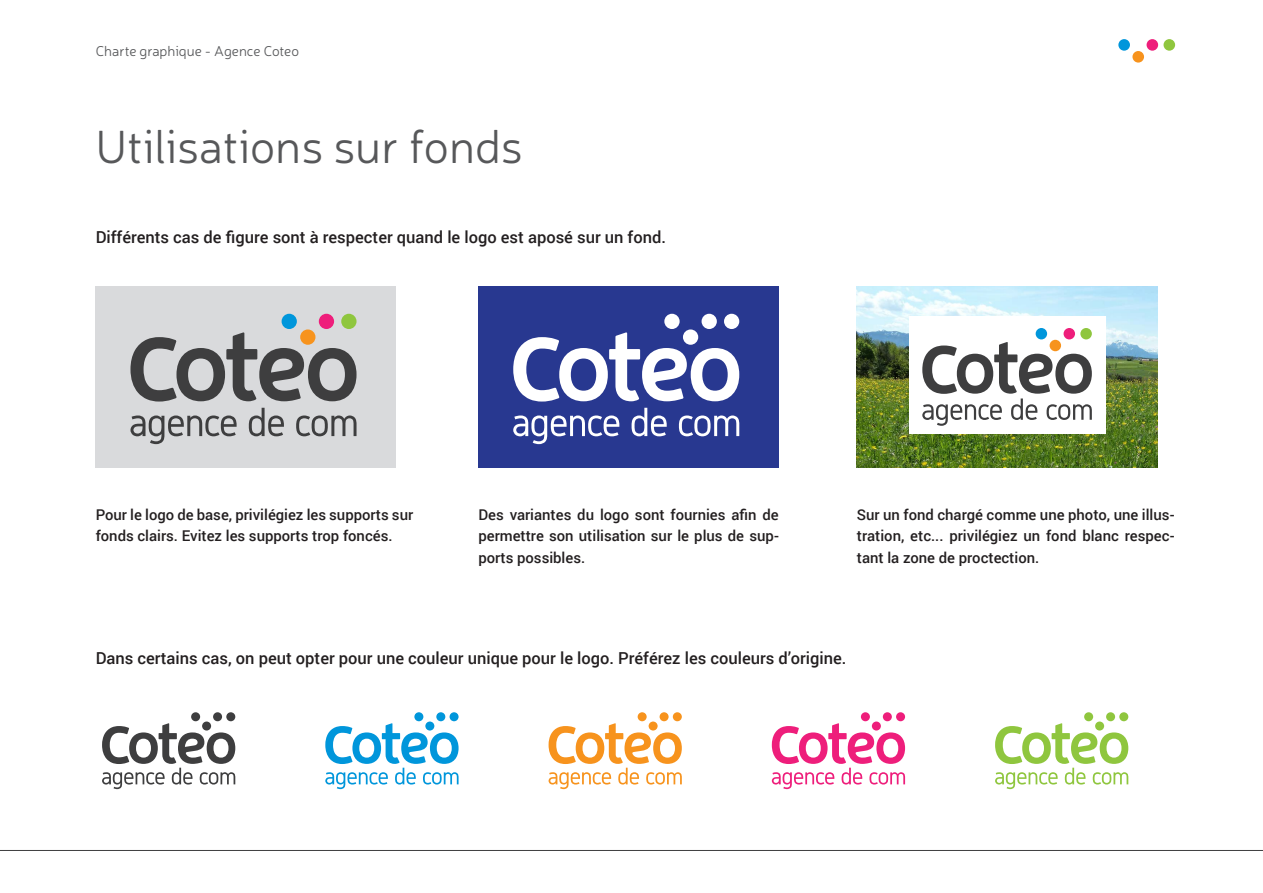
<style>
.page{position:relative;width:1263px;height:893px;background:#fff}
.page>*{position:absolute;margin:0;border:0;box-sizing:border-box;transform-origin:0 0}
.t1{font:300 46.8px "Neris";color:#57585a}
.t2{font:500 16.5px "Roboto";color:#231f20}
.t3{font:500 14.85px/21.6px "Roboto";color:#231f20;text-align:justify}
.t4{font:300 14.25px "Neris";color:#57585a}
</style>
<div class="page">
<hr style="left:0;top:850px;width:1263px;height:1px;background:#3e3e3f">
<div style="left:1132px;top:51px;width:12px;height:12px;background:#f7931d;border-radius:50%"></div>
<div style="left:1118px;top:39px;width:12px;height:12px;background:#0096db;border-radius:50%"></div>
<div style="left:1146px;top:39px;width:12px;height:12px;background:#ee1e7b;border-radius:50%"></div>
<div style="left:1163px;top:39px;width:12px;height:12px;background:#8fc63e;border-radius:50%"></div>
<div style="left:96px;top:286px;width:300px;height:182px;background:#d9dadc"></div>
<div style="left:478px;top:286px;width:301px;height:182px;background:#283890"></div>
<svg style="left:300px;top:329px;width:15px;height:16px"></svg>
<div style="left:282px;top:314px;width:15px;height:15px;background:#0096db;border-radius:50%"></div>
<div style="left:319px;top:314px;width:15px;height:15px;background:#ee1e7b;border-radius:50%"></div>
<div style="left:341px;top:314px;width:15px;height:15px;background:#8fc63e;border-radius:50%"></div>
<svg style="left:130px;top:332px;width:226px;height:112px"></svg>
<svg style="left:683px;top:329px;width:15px;height:16px"></svg>
<div style="left:664px;top:314px;width:16px;height:15px;background:#fff;border-radius:50%"></div>
<div style="left:701px;top:314px;width:16px;height:15px;background:#fff;border-radius:50%"></div>
<div style="left:724px;top:314px;width:15px;height:15px;background:#fff;border-radius:50%"></div>
<svg style="left:513px;top:332px;width:226px;height:112px"></svg>
<div style="left:191px;top:712px;width:9px;height:9px;background:#3e3e3f;border-radius:50%"></div>
<div style="left:213px;top:712px;width:9px;height:9px;background:#3e3e3f;border-radius:50%"></div>
<div style="left:226px;top:712px;width:9px;height:9px;background:#3e3e3f;border-radius:50%"></div>
<svg style="left:102px;top:723px;width:133px;height:66px"></svg>
<div style="left:414px;top:712px;width:9px;height:9px;background:#0096db;border-radius:50%"></div>
<div style="left:436px;top:712px;width:9px;height:9px;background:#0096db;border-radius:50%"></div>
<div style="left:450px;top:712px;width:9px;height:9px;background:#0096db;border-radius:50%"></div>
<svg style="left:325px;top:723px;width:134px;height:66px"></svg>
<div style="left:638px;top:712px;width:9px;height:9px;background:#f7931d;border-radius:50%"></div>
<div style="left:660px;top:712px;width:9px;height:9px;background:#f7931d;border-radius:50%"></div>
<div style="left:673px;top:712px;width:9px;height:9px;background:#f7931d;border-radius:50%"></div>
<svg style="left:549px;top:723px;width:133px;height:66px"></svg>
<div style="left:861px;top:712px;width:9px;height:9px;background:#ee1e7b;border-radius:50%"></div>
<div style="left:883px;top:712px;width:9px;height:9px;background:#ee1e7b;border-radius:50%"></div>
<div style="left:896px;top:712px;width:9px;height:9px;background:#ee1e7b;border-radius:50%"></div>
<svg style="left:772px;top:723px;width:133px;height:66px"></svg>
<div style="left:1084px;top:712px;width:9px;height:9px;background:#8fc63e;border-radius:50%"></div>
<div style="left:1106px;top:712px;width:9px;height:9px;background:#8fc63e;border-radius:50%"></div>
<div style="left:1119px;top:712px;width:9px;height:9px;background:#8fc63e;border-radius:50%"></div>
<svg style="left:995px;top:723px;width:133px;height:66px"></svg>
<img style="left:857px;top:286px;width:300px;height:182px">
<div style="left:909px;top:316px;width:197px;height:117px;background:#fff"></div>
<div style="left:1049px;top:340px;width:12px;height:11px;background:#f7931d;border-radius:50%"></div>
<div style="left:1036px;top:328px;width:11px;height:11px;background:#0096db;border-radius:50%"></div>
<div style="left:1063px;top:328px;width:12px;height:11px;background:#ee1e7b;border-radius:50%"></div>
<div style="left:1080px;top:328px;width:12px;height:11px;background:#8fc63e;border-radius:50%"></div>
<svg style="left:922px;top:342px;width:170px;height:84px"></svg>
<p class="t4" style="left:96px;top:42px;width:205px">Charte graphique - Agence Coteo</p>
<h1 class="t1" style="left:96px;top:117px;width:429px">Utilisations sur fonds</h1>
<p class="t2" style="left:96px;top:225px;width:572px">Différents cas de figure sont à respecter quand le logo est aposé sur un fond.</p>
<p class="t3" style="left:478px;top:503px;width:302px">Des variantes du logo sont fournies afin de permettre son utilisation sur le plus de sup&shy;ports possibles.</p>
<p class="t3" style="left:96px;top:503px;width:319px">Pour le logo de base, privilégiez les supports sur fonds clairs. Evitez les supports trop foncés.</p>
<p class="t3" style="left:857px;top:503px;width:319px">Sur un fond chargé comme une photo, une illus&shy;tration, etc... privilégiez un fond blanc respec&shy;tant la zone de proctection.</p>
<p class="t2" style="left:96px;top:646px;width:752px">Dans certains cas, on peut opter pour une couleur unique pour le logo. Préférez les couleurs d’origine.</p>
</div>
